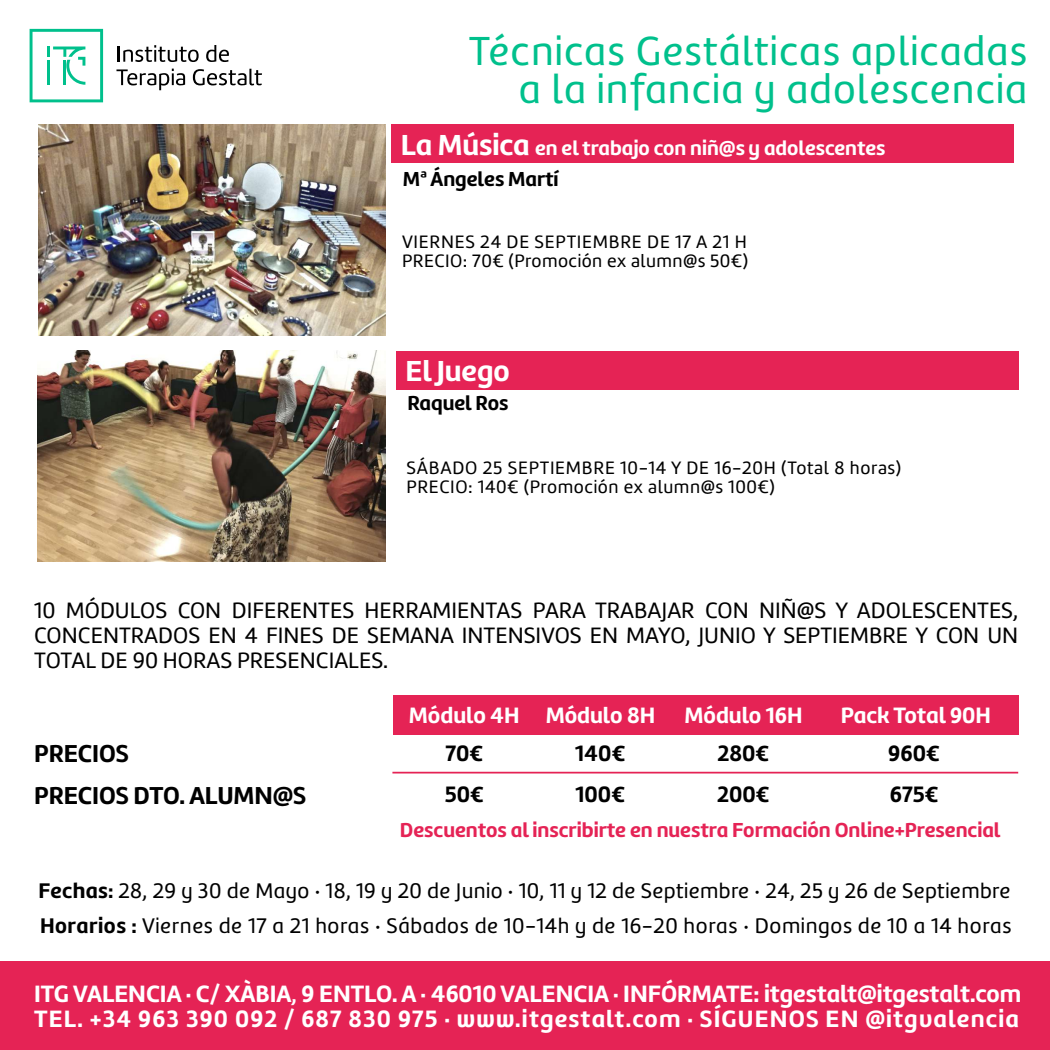
<style>
.page{position:relative;width:1050px;height:1050px;background:#fff}
.page>*{position:absolute;margin:0;border:0;box-sizing:border-box;transform-origin:0 0}
.t1{font:42px/37.6px "Marine UP";letter-spacing:.025em;color:#00c08c;text-align:right}
.t2{font:700 30.01px "Marine UP";letter-spacing:-.005em;color:#fff}
.t3{font:700 25.38px "Marine UP";color:#000}
.t4{font:700 24.5px/25.4px "Marine UP";color:#fff}
.t5{font:23.1px/25.4px "Marine UP";color:#000;text-align:justify}
.t6{font:700 23.1px "Marine UP";color:#fff}
.t7{font:700 23.1px "Marine UP";color:#000}
.t8{font:21.88px/35.1px "Marine UP";letter-spacing:.02em;color:#000}
.t9{font:700 21px "Marine UP";color:#e52355}
.t10{font:700 21px "Marine UP";color:#000}
.t11{font:700 20.82px "Marine UP";color:#fff}
.t12{font:18.64px/19.2px "Marine";letter-spacing:.035em;color:#000}
.s1{font-size:30.01px}
.s2{font-weight:700}
</style>
<div class="page">
<div style="left:0;top:962px;width:1050px;height:88px;background:#e52355"></div>
<img style="left:38px;top:351px;width:348px;height:210px">
<div style="left:396px;top:351px;width:622px;height:39px;background:#e52355"></div>
<img style="left:38px;top:124px;width:348px;height:211px">
<div style="left:391px;top:124px;width:623px;height:39px;background:#e52355"></div>
<svg style="left:30px;top:29px;width:73px;height:73px"></svg>
<svg style="left:118px;top:45px;width:81px;height:17px"></svg>
<svg style="left:206px;top:45px;width:23px;height:17px"></svg>
<svg style="left:116px;top:69px;width:69px;height:21px"></svg>
<svg style="left:193px;top:69px;width:69px;height:16px"></svg>
<div style="left:393px;top:695px;width:625px;height:39px;background:#e52355"></div>
<hr style="left:392px;top:772px;width:626px;height:2px;background:#e52355">
<h1 class="t1" style="left:469px;top:32px;width:560px">Técnicas Gestálticas aplicadas a la infancia y adolescencia</h1>
<p class="t11" style="left:401px;top:134px;width:486px"><span class="s1">La Música</span> en el trabajo con niñ@s y adolescentes</p>
<p class="t10" style="left:403px;top:165px;width:159px">Mª Ángeles Martí</p>
<p class="t12" style="left:402px;top:232px;width:348px">VIERNES 24 DE SEPTIEMBRE DE 17 A 21 H<br>PRECIO: 70€ (Promoción ex alumn@s 50€)</p>
<p class="t2" style="left:406px;top:351px;width:106px">El Juego</p>
<p class="t10" style="left:407px;top:389px;width:102px">Raquel Ros</p>
<p class="t12" style="left:407px;top:458px;width:496px">SÁBADO 25 SEPTIEMBRE 10-14 Y DE 16-20H (Total 8 horas)<br>PRECIO: 140€ (Promoción ex alumn@s 100€)</p>
<p class="t5" style="left:34px;top:597px;width:986px">10 MÓDULOS CON DIFERENTES HERRAMIENTAS PARA TRABAJAR CON NIÑ@S Y ADOLESCENTES, CONCENTRADOS EN 4 FINES DE SEMANA INTENSIVOS EN MAYO, JUNIO Y SEPTIEMBRE Y CON UN TOTAL DE 90 HORAS PRESENCIALES.</p>
<p class="t3" style="left:34px;top:737px;width:96px">PRECIOS</p>
<p class="t3" style="left:34px;top:779px;width:274px">PRECIOS DTO. ALUMN@S</p>
<p class="t6" style="left:409px;top:700px;width:112px">Módulo 4H</p>
<p class="t7" style="left:445px;top:738px;width:39px">70€</p>
<p class="t7" style="left:575px;top:738px;width:52px">140€</p>
<p class="t7" style="left:718px;top:738px;width:53px">280€</p>
<p class="t7" style="left:888px;top:738px;width:53px">960€</p>
<p class="t7" style="left:445px;top:779px;width:41px">50€</p>
<p class="t7" style="left:576px;top:779px;width:51px">100€</p>
<p class="t7" style="left:717px;top:779px;width:54px">200€</p>
<p class="t7" style="left:890px;top:779px;width:50px">675€</p>
<p class="t6" style="left:546px;top:700px;width:111px">Módulo 8H</p>
<p class="t6" style="left:685px;top:700px;width:119px">Módulo 16H</p>
<p class="t6" style="left:841px;top:700px;width:152px">Pack Total 90H</p>
<p class="t9" style="left:400px;top:816px;width:602px">Descuentos al inscribirte en nuestra Formación Online+Presencial</p>
<p class="t8" style="left:38px;top:873px;width:975px"><span class="s2">Fechas:</span> 28, 29 y 30 de Mayo · 18, 19 y 20 de Junio · 10, 11 y 12 de Septiembre · 24, 25 y 26 de Septiembre<br><span class="s2">Horarios :</span> Viernes de 17 a 21 horas · Sábados de 10-14h y de 16-20 horas · Domingos de 10 a 14 horas</p>
<p class="t4" style="left:34px;top:980px;width:989px">ITG VALENCIA · C/ XÀBIA, 9 ENTLO. A · 46010 VALENCIA · INFÓRMATE: itgestalt@itgestalt.com<br>TEL. +34 963 390 092 / 687 830 975 · www.itgestalt.com · SÍGUENOS EN @itgvalencia</p>
</div>
